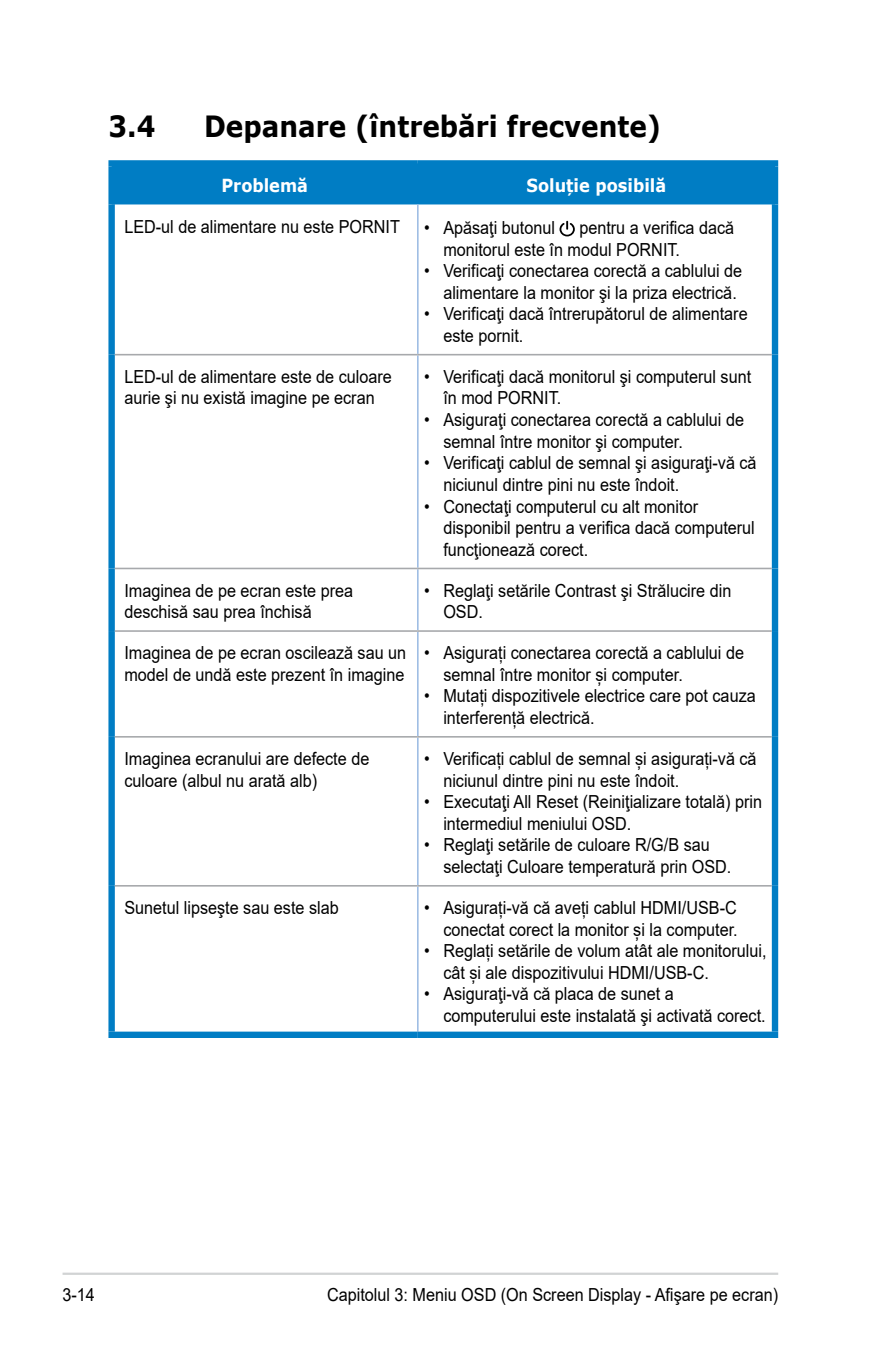
<style>
.page{position:relative;width:893px;height:1346px;background:#fff}
.page>*{position:absolute;margin:0;border:0;box-sizing:border-box;transform-origin:0 0}
.Heading_1{font:700 29.25px "Verdana";color:#000;scale:.9 1}
.Table_Text_-new{font:18px/21.6px "Arial";color:#000;scale:.9 1}
.Table_Text_-new-2{font:700 18px "Verdana";color:#fff;scale:.9 1}
</style>
<div class="page">
<hr style="left:63px;top:1272px;width:715px;height:3px;background:#d1d3d4">
<div style="left:115px;top:167px;width:657px;height:37px;background:#007dc4"></div>
<div style="left:108px;top:204px;width:7px;height:151px;background:#007dc4"></div>
<div style="left:772px;top:204px;width:6px;height:151px;background:#007dc4"></div>
<div style="left:108px;top:355px;width:7px;height:213px;background:#007dc4"></div>
<div style="left:772px;top:355px;width:6px;height:213px;background:#007dc4"></div>
<div style="left:108px;top:568px;width:7px;height:63px;background:#007dc4"></div>
<div style="left:772px;top:568px;width:6px;height:63px;background:#007dc4"></div>
<div style="left:108px;top:631px;width:7px;height:106px;background:#007dc4"></div>
<div style="left:772px;top:631px;width:6px;height:106px;background:#007dc4"></div>
<div style="left:108px;top:737px;width:7px;height:149px;background:#007dc4"></div>
<div style="left:772px;top:737px;width:6px;height:149px;background:#007dc4"></div>
<div style="left:108px;top:886px;width:7px;height:145px;background:#007dc4"></div>
<div style="left:772px;top:886px;width:6px;height:145px;background:#007dc4"></div>
<hr style="left:417px;top:204px;width:2px;height:150px;background:#9fbde4">
<hr style="left:417px;top:355px;width:2px;height:213px;background:#9fbde4">
<hr style="left:417px;top:569px;width:2px;height:61px;background:#9fbde4">
<hr style="left:417px;top:632px;width:2px;height:104px;background:#9fbde4">
<hr style="left:417px;top:737px;width:2px;height:148px;background:#9fbde4">
<hr style="left:417px;top:886px;width:2px;height:145px;background:#9fbde4">
<hr style="left:115px;top:354px;width:303px;height:1px;background:#a7a9ac">
<hr style="left:418px;top:354px;width:354px;height:1px;background:#a7a9ac">
<hr style="left:115px;top:568px;width:303px;height:1px;background:#a7a9ac">
<hr style="left:418px;top:568px;width:354px;height:1px;background:#a7a9ac">
<hr style="left:115px;top:630px;width:303px;height:2px;background:#a7a9ac">
<hr style="left:418px;top:630px;width:354px;height:2px;background:#a7a9ac">
<hr style="left:115px;top:736px;width:303px;height:1px;background:#a7a9ac">
<hr style="left:418px;top:736px;width:354px;height:1px;background:#a7a9ac">
<hr style="left:115px;top:885px;width:303px;height:1px;background:#a7a9ac">
<hr style="left:418px;top:885px;width:354px;height:1px;background:#a7a9ac">
<div style="left:108px;top:160px;width:310px;height:7px;background:#007dc4"></div>
<div style="left:108px;top:167px;width:7px;height:37px;background:#007dc4"></div>
<div style="left:418px;top:160px;width:360px;height:7px;background:#007dc4"></div>
<div style="left:772px;top:167px;width:6px;height:37px;background:#007dc4"></div>
<div style="left:108px;top:1031px;width:310px;height:7px;background:#007dc4"></div>
<div style="left:418px;top:1031px;width:360px;height:7px;background:#007dc4"></div>
<svg style="left:559px;top:221px;width:16px;height:15px"></svg>
<p class="Heading_1" style="left:108px;top:106px;width:54px">3.4</p>
<p class="Heading_1" style="left:204px;top:106px;width:509px">Depanare (întrebări frecvente)</p>
<p class="Table_Text_-new-2" style="left:221px;top:172px;width:98px">Problemă</p>
<p class="Table_Text_-new-2" style="left:526px;top:172px;width:157px">Soluție posibilă</p>
<p class="Table_Text_-new" style="left:124px;top:215px;width:308px">LED-ul de alimentare nu este PORNIT</p>
<p class="Table_Text_-new" style="left:424px;top:217px;width:147px">• Apăsaţi butonul</p>
<p class="Table_Text_-new" style="left:443px;top:217px;width:325px;text-indent:136px">pentru a verifica dacă monitorul este în modul PORNIT.</p>
<p class="Table_Text_-new" style="left:443px;top:260px;width:334px;text-indent:-19px">• Verificaţi conectarea corectă a cablului de alimentare la monitor şi la priza electrică.</p>
<p class="Table_Text_-new" style="left:443px;top:303px;width:340px;text-indent:-19px">• Verificaţi dacă întrerupătorul de alimentare este pornit.</p>
<p class="Table_Text_-new" style="left:124px;top:366px;width:299px">LED-ul de alimentare este de culoare aurie şi nu există imagine pe ecran</p>
<p class="Table_Text_-new" style="left:443px;top:366px;width:344px;text-indent:-19px">• Verificaţi dacă monitorul şi computerul sunt în mod PORNIT.</p>
<p class="Table_Text_-new" style="left:443px;top:409px;width:336px;text-indent:-19px">• Asiguraţi conectarea corectă a cablului de semnal între monitor şi computer.</p>
<p class="Table_Text_-new" style="left:443px;top:452px;width:350px;text-indent:-19px">• Verificaţi cablul de semnal şi asiguraţi-vă că niciunul dintre pini nu este îndoit.</p>
<p class="Table_Text_-new" style="left:443px;top:495px;width:348px;text-indent:-19px">• Conectaţi computerul cu alt monitor disponibil pentru a verifica dacă computerul funcţionează corect.</p>
<p class="Table_Text_-new" style="left:124px;top:579px;width:256px">Imaginea de pe ecran este prea deschisă sau prea închisă</p>
<p class="Table_Text_-new" style="left:443px;top:579px;width:322px;text-indent:-19px">• Reglaţi setările Contrast şi Strălucire din<br>OSD.</p>
<p class="Table_Text_-new" style="left:124px;top:642px;width:315px">Imaginea de pe ecran oscilează sau un model de undă este prezent în imagine</p>
<p class="Table_Text_-new" style="left:443px;top:642px;width:336px;text-indent:-19px">• Asigurați conectarea corectă a cablului de semnal între monitor și computer.</p>
<p class="Table_Text_-new" style="left:443px;top:685px;width:349px;text-indent:-19px">• Mutați dispozitivele electrice care pot cauza interferență electrică.</p>
<p class="Table_Text_-new" style="left:124px;top:748px;width:274px">Imaginea ecranului are defecte de culoare (albul nu arată alb)</p>
<p class="Table_Text_-new" style="left:443px;top:748px;width:350px;text-indent:-19px">• Verificați cablul de semnal și asigurați-vă că niciunul dintre pini nu este îndoit.</p>
<p class="Table_Text_-new" style="left:443px;top:791px;width:356px;text-indent:-19px">• Executaţi All Reset (Reiniţializare totală) prin intermediul meniului OSD.</p>
<p class="Table_Text_-new" style="left:443px;top:834px;width:322px;text-indent:-19px">• Reglaţi setările de culoare R/G/B sau selectaţi Culoare temperatură prin OSD.</p>
<p class="Table_Text_-new" style="left:124px;top:897px;width:240px">Sunetul lipseşte sau este slab</p>
<p class="Table_Text_-new" style="left:424px;top:897px;width:350px;text-align:right">• Asigurați-vă că aveți cablul HDMI/USB-C conectat corect la monitor și la computer.</p>
<p class="Table_Text_-new" style="left:443px;top:940px;width:361px;text-indent:-19px">• Reglați setările de volum atât ale monitorului, cât și ale dispozitivului HDMI/USB-C.</p>
<p class="Table_Text_-new" style="left:443px;top:983px;width:360px;text-indent:-19px">• Asiguraţi-vă că placa de sunet a computerului este instalată şi activată corect.</p>
<p class="Table_Text_-new" style="left:63px;top:1283px;width:38px">3-14</p>
<p class="Table_Text_-new" style="left:327px;top:1283px;width:503px">Capitolul 3: Meniu OSD (On Screen Display - Afişare pe ecran)</p>
</div>
